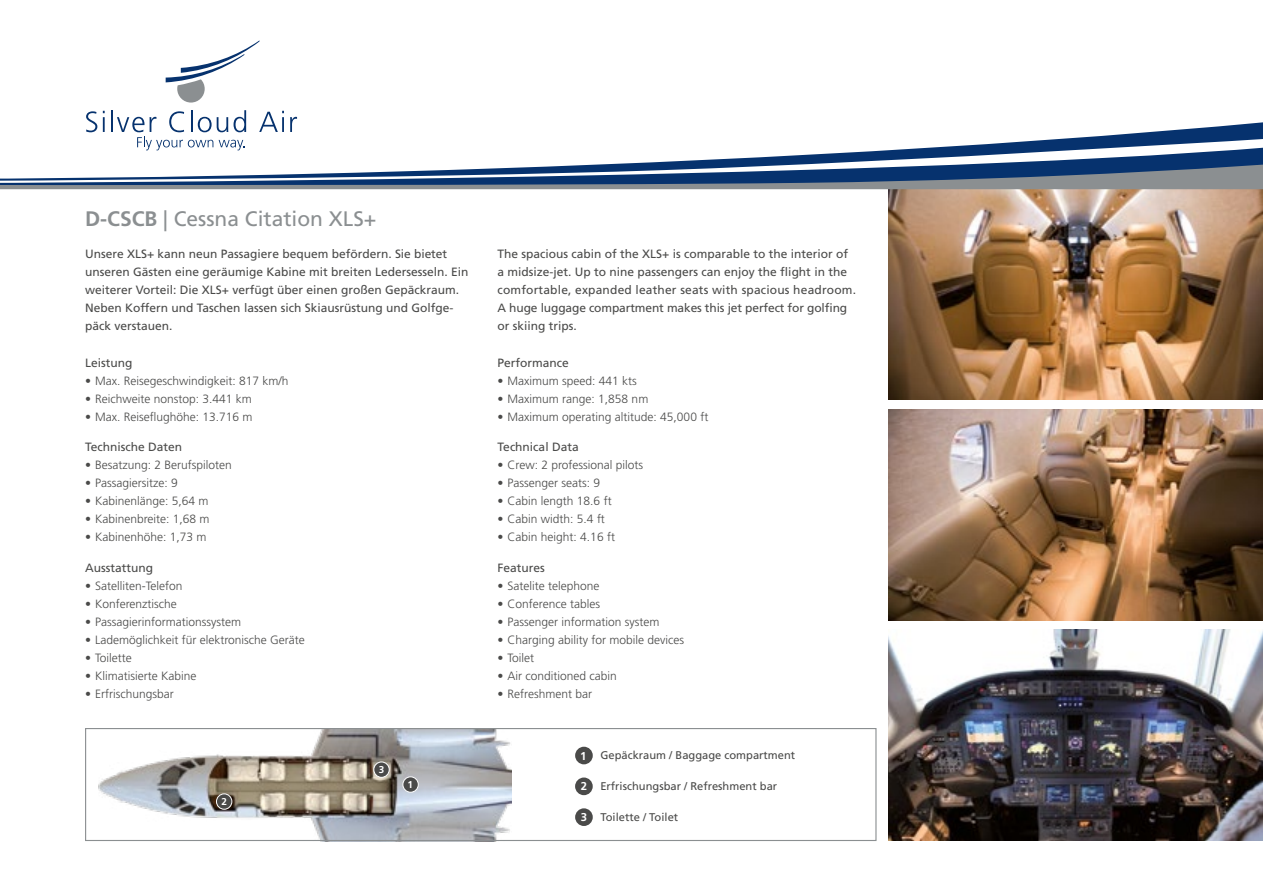
<style>
.page{position:relative;width:1263px;height:893px;background:#fff}
.page>*{position:absolute;margin:0;border:0;box-sizing:border-box;transform-origin:0 0}
.t1{font:21px "Frutiger";color:#8b8f91}
.t2{font:300 12px "Frutiger LT Std";color:#4a4a49}
.t3{font:12px/18px "Frutiger";color:#4a4a49}
.t4{font:11.1px "Frutiger";color:#4a4a49}
.t5{font:700 9.9px "Frutiger";color:#fff}
.s1{font-weight:700}
.s2{font-weight:700;font-size:11.4px;color:#fff}
</style>
<div class="page">
<img style="left:889px;top:409px;width:374px;height:211px">
<img style="left:889px;top:189px;width:374px;height:210px">
<img style="left:889px;top:630px;width:374px;height:211px">
<img style="left:98px;top:730px;width:414px;height:109px">
<div style="left:403px;top:777px;width:15px;height:15px;background:#4a4a49;border-radius:50%"></div>
<div style="left:402px;top:776px;width:17px;height:17px;border:1px solid #fff;border-radius:50%"></div>
<div style="left:216px;top:794px;width:16px;height:15px;background:#4a4a49;border-radius:50%"></div>
<div style="left:216px;top:793px;width:16px;height:17px;border:1px solid #fff;border-radius:50%"></div>
<div style="left:374px;top:762px;width:15px;height:15px;background:#4a4a49;border-radius:50%"></div>
<div style="left:373px;top:762px;width:17px;height:16px;border:1px solid #fff;border-radius:50%"></div>
<div style="left:575px;top:747px;width:18px;height:17px;background:#4a4a49;border-radius:50%"></div>
<div style="left:575px;top:777px;width:18px;height:18px;background:#4a4a49;border-radius:50%"></div>
<div style="left:575px;top:808px;width:18px;height:18px;background:#4a4a49;border-radius:50%"></div>
<div style="left:85px;top:728px;width:791px;height:113px;border:1px solid #8b8f91"></div>
<svg style="left:86px;top:111px;width:11px;height:10px"></svg>
<svg style="left:103px;top:111px;width:2px;height:10px"></svg>
<hr style="left:111px;top:110px;width:2px;height:22px;background:#06326e">
<svg style="left:117px;top:110px;width:129px;height:11px"></svg>
<svg style="left:263px;top:111px;width:21px;height:10px"></svg>
<svg style="left:290px;top:117px;width:7px;height:4px"></svg>
<svg style="left:166px;top:40px;width:93px;height:63px"></svg>
<hr style="left:0;top:186px;width:1263px;height:3px;background:#8b8f91">
<svg style="left:86px;top:121px;width:1177px;height:26px"></svg>
<svg style="left:0;top:147px;width:1263px;height:39px"></svg>
<h1 class="t1" style="left:85px;top:206px;width:293px"><span class="s1">D-CSCB</span> | Cessna Citation XLS+</h1>
<p class="t3" style="left:85px;top:245px;width:385px">Unsere XLS+ kann neun Passagiere bequem befördern. Sie bietet unseren Gästen eine geräumige Kabine mit breiten Ledersesseln. Ein weiterer Vorteil: Die XLS+ verfügt über einen großen Gepäckraum.<br>Neben Koffern und Taschen lassen sich Skiausrüstung und Golfge&shy;päck verstauen.</p>
<p class="t3" style="left:85px;top:353px;width:49px">Leistung</p>
<p class="t2" style="left:85px;top:374px;width:205px">• Max. Reisegeschwindigkeit: 817 km/h</p>
<p class="t2" style="left:85px;top:392px;width:168px">• Reichweite nonstop: 3.441 km</p>
<p class="t2" style="left:85px;top:410px;width:169px">• Max. Reiseflughöhe: 13.716 m</p>
<p class="t3" style="left:85px;top:438px;width:99px">Technische Daten</p>
<p class="t2" style="left:85px;top:458px;width:148px">• Besatzung: 2 Berufspiloten</p>
<p class="t2" style="left:85px;top:476px;width:94px">• Passagiersitze: 9</p>
<p class="t2" style="left:85px;top:494px;width:125px">• Kabinenlänge: 5,64 m</p>
<p class="t2" style="left:85px;top:512px;width:126px">• Kabinenbreite: 1,68 m</p>
<p class="t2" style="left:85px;top:530px;width:123px">• Kabinenhöhe: 1,73 m</p>
<p class="t3" style="left:85px;top:559px;width:70px">Ausstattung</p>
<p class="t2" style="left:85px;top:579px;width:99px">• Satelliten-Telefon</p>
<p class="t2" style="left:85px;top:597px;width:93px">• Konferenztische</p>
<p class="t2" style="left:85px;top:615px;width:158px">• Passagierinformationssystem</p>
<p class="t2" style="left:85px;top:633px;width:221px">• Lademöglichkeit für elektronische Geräte</p>
<p class="t2" style="left:85px;top:651px;width:48px">• Toilette</p>
<p class="t2" style="left:85px;top:669px;width:113px">• Klimatisierte Kabine</p>
<p class="t2" style="left:85px;top:687px;width:90px">• Erfrischungsbar</p>
<p class="t5" style="left:222px;top:795px;width:7px">2</p>
<p class="t5" style="left:379px;top:763px;width:7px">3</p>
<p class="t5" style="left:407px;top:779px;width:7px">1</p>
<p class="t3" style="left:497px;top:245px;width:360px">The spacious cabin of the XLS+ is comparable to the interior of a midsize-jet. Up to nine passengers can enjoy the flight in the comfortable, expanded leather seats with spacious headroom.<br>A huge luggage compartment makes this jet perfect for golfing or skiing trips.</p>
<p class="t3" style="left:497px;top:353px;width:73px">Performance</p>
<p class="t2" style="left:497px;top:374px;width:141px">• Maximum speed: 441 kts</p>
<p class="t2" style="left:497px;top:392px;width:152px">• Maximum range: 1,858 nm</p>
<p class="t2" style="left:497px;top:410px;width:212px">• Maximum operating altitude: 45,000 ft</p>
<p class="t3" style="left:497px;top:438px;width:83px">Technical Data</p>
<p class="t2" style="left:497px;top:458px;width:147px">• Crew: 2 professional pilots</p>
<p class="t2" style="left:497px;top:476px;width:104px">• Passenger seats: 9</p>
<p class="t2" style="left:497px;top:494px;width:116px">• Cabin length 18.6 ft</p>
<p class="t2" style="left:497px;top:512px;width:109px">• Cabin width: 5.4 ft</p>
<p class="t2" style="left:497px;top:530px;width:119px">• Cabin height: 4.16 ft</p>
<p class="t3" style="left:497px;top:559px;width:49px">Features</p>
<p class="t2" style="left:497px;top:579px;width:104px">• Satelite telephone</p>
<p class="t2" style="left:497px;top:597px;width:104px">• Conference tables</p>
<p class="t2" style="left:497px;top:615px;width:164px">• Passenger information system</p>
<p class="t2" style="left:497px;top:633px;width:188px">• Charging ability for mobile devices</p>
<p class="t2" style="left:497px;top:651px;width:38px">• Toilet</p>
<p class="t2" style="left:497px;top:669px;width:121px">• Air conditioned cabin</p>
<p class="t2" style="left:497px;top:687px;width:96px">• Refreshment bar</p>
<p class="t4" style="left:580px;top:749px;width:217px"><span class="s2">1</span> Gepäckraum / Baggage compartment</p>
<p class="t4" style="left:581px;top:779px;width:198px"><span class="s2">2</span> Erfrischungsbar / Refreshment bar</p>
<p class="t4" style="left:581px;top:810px;width:99px"><span class="s2">3</span> Toilette / Toilet</p>
</div>
